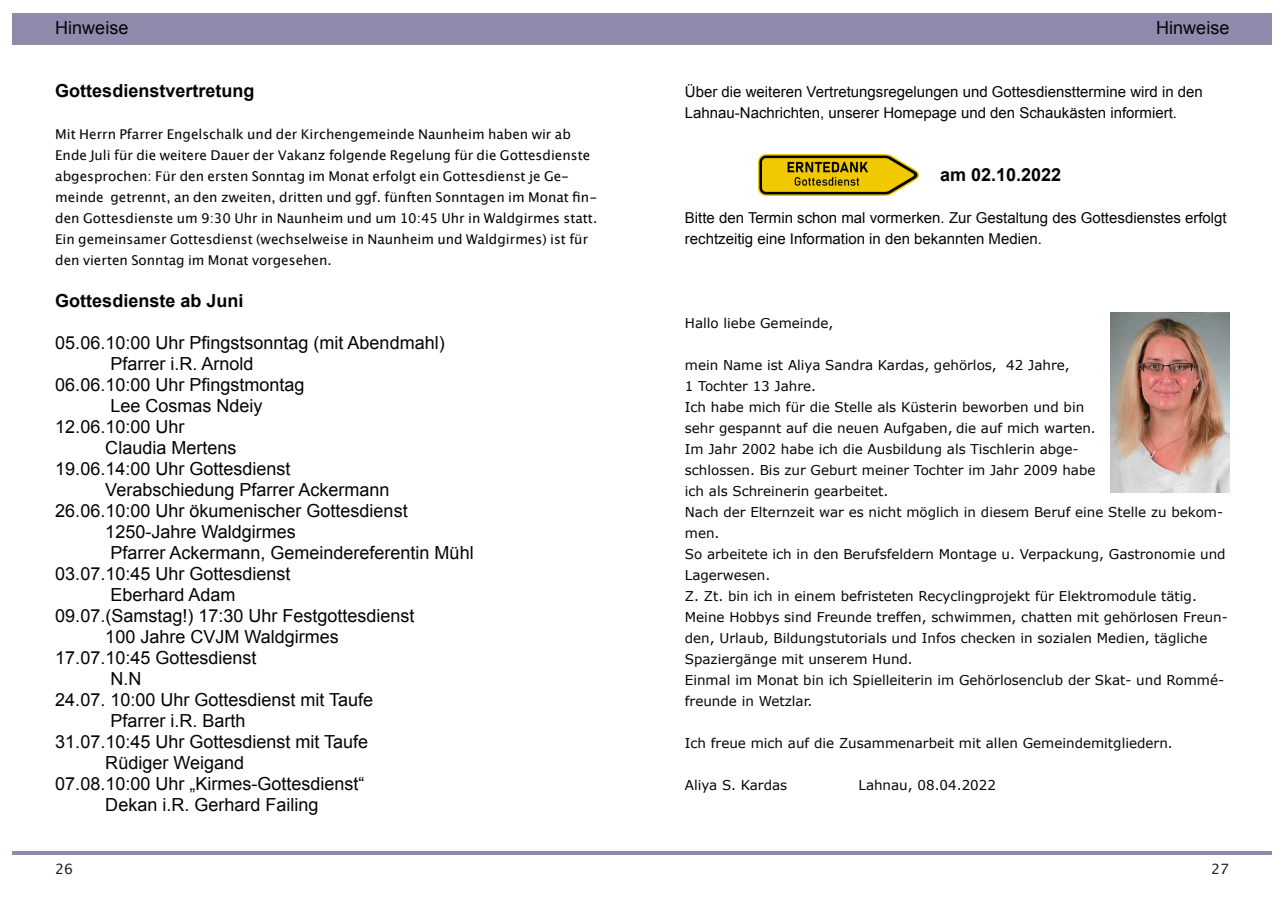
<style>
.page{position:relative;width:1285px;height:919px;background:#fff}
.page>*{position:absolute;margin:0;border:0;box-sizing:border-box;transform-origin:0 0}
.t1{font:18px "Arial";color:#030505}
.t2{font:700 18px "Arial";color:#030505}
.t3{font:15px/21px "Arial";color:#030505}
.t4{font:14.25px "Lucida Grande";color:#231f20}
.t5{font:13.5px/21px "Verdana";color:#030505}
.t6{font:13.5px/21px "Lucida Grande";color:#030505}
.s1{color:#13a9ca}
</style>
<div class="page">
<div style="left:642px;top:13px;width:629px;height:32px;background:#8e8bad"></div>
<hr style="left:642px;top:851px;width:629px;height:3px;background:#8e8bad">
<div style="left:13px;top:13px;width:629px;height:32px;background:#8e8bad"></div>
<hr style="left:13px;top:851px;width:629px;height:3px;background:#8e8bad">
<img style="left:758px;top:155px;width:160px;height:41px">
<img style="left:1110px;top:312px;width:119px;height:180px">
<h1 class="t1" style="left:55px;top:21px;width:75px"><span class="s1">//</span>Hinweise</h1>
<h1 class="t1" style="left:70px;top:21px;width:54px">Rubrik</h1>
<h1 class="t1" style="left:1156px;top:21px;width:75px">Hinweise</h1>
<h1 class="t2" style="left:55px;top:84px;width:201px">Gottesdienstvertretung</h1>
<p class="t6" style="left:55px;top:124px;width:543px">Mit Herrn Pfarrer Engelschalk und der Kirchengemeinde Naunheim haben wir ab Ende Juli für die weitere Dauer der Vakanz folgende Regelung für die Gottesdienste abgesprochen: Für den ersten Sonntag im Monat erfolgt ein Gottesdienst je Ge&shy;meinde getrennt, an den zweiten, dritten und ggf. fünften Sonntagen im Monat fin&shy;den Gottesdienste um 9:30 Uhr in Naunheim und um 10:45 Uhr in Waldgirmes statt.<br>Ein gemeinsamer Gottesdienst (wechselweise in Naunheim und Waldgirmes) ist für den vierten Sonntag im Monat vorgesehen.</p>
<h1 class="t2" style="left:55px;top:294px;width:190px">Gottesdienste ab Juni</h1>
<h1 class="t1" style="left:55px;top:336px;width:391px">05.06.10:00 Uhr Pfingstsonntag (mit Abendmahl)</h1>
<h1 class="t1" style="left:110px;top:357px;width:145px">Pfarrer i.R. Arnold</h1>
<h1 class="t1" style="left:55px;top:378px;width:251px">06.06.10:00 Uhr Pfingstmontag</h1>
<h1 class="t1" style="left:110px;top:399px;width:154px">Lee Cosmas Ndeiy</h1>
<h1 class="t1" style="left:55px;top:420px;width:131px">12.06.10:00 Uhr</h1>
<h1 class="t1" style="left:105px;top:441px;width:133px">Claudia Mertens</h1>
<h1 class="t1" style="left:55px;top:462px;width:237px">19.06.14:00 Uhr Gottesdienst</h1>
<h1 class="t1" style="left:105px;top:483px;width:286px">Verabschiedung Pfarrer Ackermann</h1>
<h1 class="t1" style="left:55px;top:504px;width:354px">26.06.10:00 Uhr ökumenischer Gottesdienst</h1>
<h1 class="t1" style="left:105px;top:525px;width:192px">1250-Jahre Waldgirmes</h1>
<h1 class="t1" style="left:110px;top:546px;width:365px">Pfarrer Ackermann, Gemeindereferentin Mühl</h1>
<h1 class="t1" style="left:55px;top:567px;width:237px">03.07.10:45 Uhr Gottesdienst</h1>
<h1 class="t1" style="left:110px;top:588px;width:127px">Eberhard Adam</h1>
<h1 class="t1" style="left:55px;top:609px;width:361px">09.07.(Samstag!) 17:30 Uhr Festgottesdienst</h1>
<h1 class="t1" style="left:105px;top:630px;width:235px">100 Jahre CVJM Waldgirmes</h1>
<h1 class="t1" style="left:55px;top:651px;width:203px">17.07.10:45 Gottesdienst</h1>
<h1 class="t1" style="left:110px;top:672px;width:32px">N.N</h1>
<h1 class="t1" style="left:55px;top:693px;width:319px">24.07. 10:00 Uhr Gottesdienst mit Taufe</h1>
<h1 class="t1" style="left:110px;top:714px;width:137px">Pfarrer i.R. Barth</h1>
<h1 class="t1" style="left:55px;top:735px;width:314px">31.07.10:45 Uhr Gottesdienst mit Taufe</h1>
<h1 class="t1" style="left:105px;top:756px;width:140px">Rüdiger Weigand</h1>
<h1 class="t1" style="left:55px;top:777px;width:311px">07.08.10:00 Uhr „Kirmes-Gottesdienst“</h1>
<h1 class="t1" style="left:105px;top:798px;width:215px">Dekan i.R. Gerhard Failing</h1>
<p class="t3" style="left:685px;top:82px;width:519px">Über die weiteren Vertretungsregelungen und Gottesdiensttermine wird in den<br>Lahnau-Nachrichten, unserer Homepage und den Schaukästen informiert.</p>
<h1 class="t2" style="left:940px;top:168px;width:123px">am 02.10.2022</h1>
<p class="t3" style="left:685px;top:208px;width:543px">Bitte den Termin schon mal vormerken. Zur Gestaltung des Gottesdienstes erfolgt rechtzeitig eine Information in den bekannten Medien.</p>
<p class="t5" style="left:685px;top:313px;width:150px">Hallo liebe Gemeinde,</p>
<p class="t5" style="left:685px;top:355px;width:544px">mein Name ist Aliya Sandra Kardas, gehörlos, 42 Jahre,<br>1 Tochter 13 Jahre.<br>Ich habe mich für die Stelle als Küsterin beworben und bin<br>sehr gespannt auf die neuen Aufgaben, die auf mich warten.<br>Im Jahr 2002 habe ich die Ausbildung als Tischlerin abge-<br>schlossen. Bis zur Geburt meiner Tochter im Jahr 2009 habe<br>ich als Schreinerin gearbeitet.<br>Nach der Elternzeit war es nicht möglich in diesem Beruf eine Stelle zu bekom&shy;men.<br>So arbeitete ich in den Berufsfeldern Montage u. Verpackung, Gastronomie und Lagerwesen.<br>Z. Zt. bin ich in einem befristeten Recyclingprojekt für Elektromodule tätig.<br>Meine Hobbys sind Freunde treffen, schwimmen, chatten mit gehörlosen Freun&shy;den, Urlaub, Bildungstutorials und Infos checken in sozialen Medien, tägliche Spaziergänge mit unserem Hund.<br>Einmal im Monat bin ich Spielleiterin im Gehörlosenclub der Skat- und Rommé&shy;freunde in Wetzlar.</p>
<p class="t5" style="left:685px;top:733px;width:489px">Ich freue mich auf die Zusammenarbeit mit allen Gemeindemitgliedern.</p>
<p class="t5" style="left:685px;top:775px;width:104px">Aliya S. Kardas</p>
<p class="t5" style="left:858px;top:775px;width:139px">Lahnau, 08.04.2022</p>
<p class="t4" style="left:55px;top:863px;width:20px">26</p>
<p class="t4" style="left:1211px;top:863px;width:20px">27</p>
</div>
